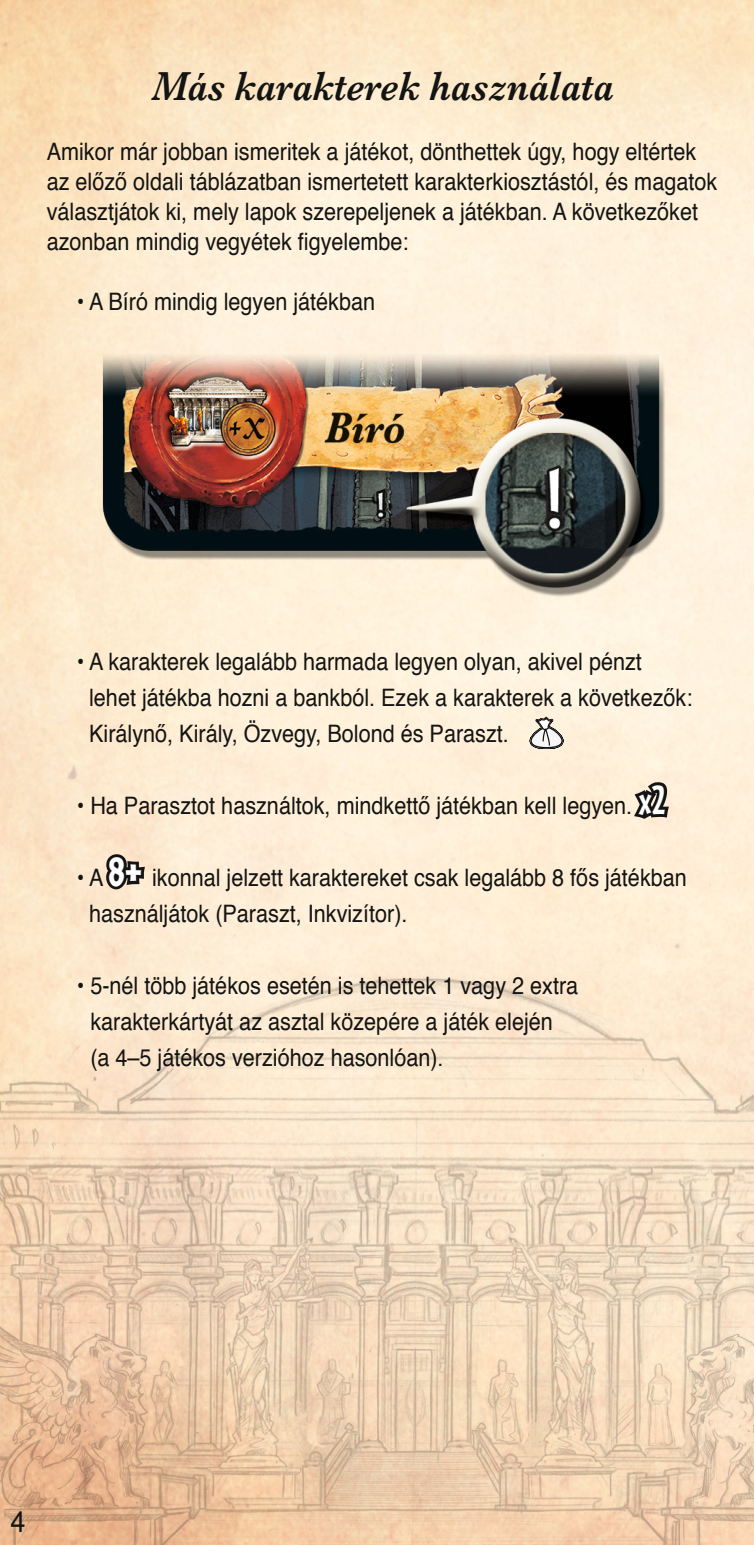
<style>
.page{position:relative;width:754px;height:1545px;background:#fff}
.page>*{position:absolute;margin:0;border:0;box-sizing:border-box;transform-origin:0 0}
.sous_titre{font:italic 600 42px "Baskerville";color:#131413;scale:.9 1}
.t1{font:30px "Helvetica";color:#131413;scale:.9 1}
.puce{font:24px/36px "Helvetica";color:#131413;scale:.9 1}
.courant{font:24px/30px "Helvetica";color:#131413;scale:.9 1}
.s1{font-family:"Cafeteria";font-weight:700;font-size:42px;color:#fff}
.s2{font-family:"Cafeteria";font-weight:900;font-size:42px;color:#fff}
</style>
<div class="page">
<img style="left:0;top:934px;width:753px;height:610px">
<svg style="left:629px;top:777px;width:43px;height:73px;background:#bdb2a1"></svg>
<svg style="left:101px;top:849px;width:47px;height:45px;background:#938879"></svg>
<img style="left:45px;top:346px;width:663px;height:256px">
<svg style="left:528px;top:692px;width:36px;height:64px"></svg>
<p class="sous_titre" style="left:152px;top:58px;width:514px">Más karakterek használata</p>
<p class="courant" style="left:47px;top:137px;width:746px">Amikor már jobban ismeritek a játékot, dönthettek úgy, hogy eltértek az előző oldali táblázatban ismertetett karakterkiosztástól, és magatok választjátok ki, mely lapok szerepeljenek a játékban. A következőket azonban mindig vegyétek figyelembe:</p>
<p class="puce" style="left:77px;top:284px;width:333px">• A Bíró mindig legyen játékban</p>
<p class="puce" style="left:89px;top:644px;width:671px;text-indent:-12px">• A karakterek legalább harmada legyen olyan, akivel pénzt lehet játékba hozni a bankból. Ezek a karakterek a következők:<br>Királynő, Király, Özvegy, Bolond és Paraszt.</p>
<p class="puce" style="left:77px;top:788px;width:655px">• Ha Parasztot használtok, mindkettő játékban kell legyen. <span class="s1">x2</span></p>
<p class="puce" style="left:89px;top:860px;width:665px;text-indent:-12px">• A <span class="s2">8+</span> ikonnal jelzett karaktereket csak legalább 8 fős játékban használjátok (Paraszt, Inkvizítor).</p>
<p class="puce" style="left:90px;top:968px;width:543px;text-indent:-14px">• 5-nél több játékos esetén is tehettek 1 vagy 2 extra karakterkártyát az asztal közepére a játék elején<br>(a 4–5 játékos verzióhoz hasonlóan).</p>
<p class="t1" style="left:11px;top:1497px;width:18px">4</p>
</div>
